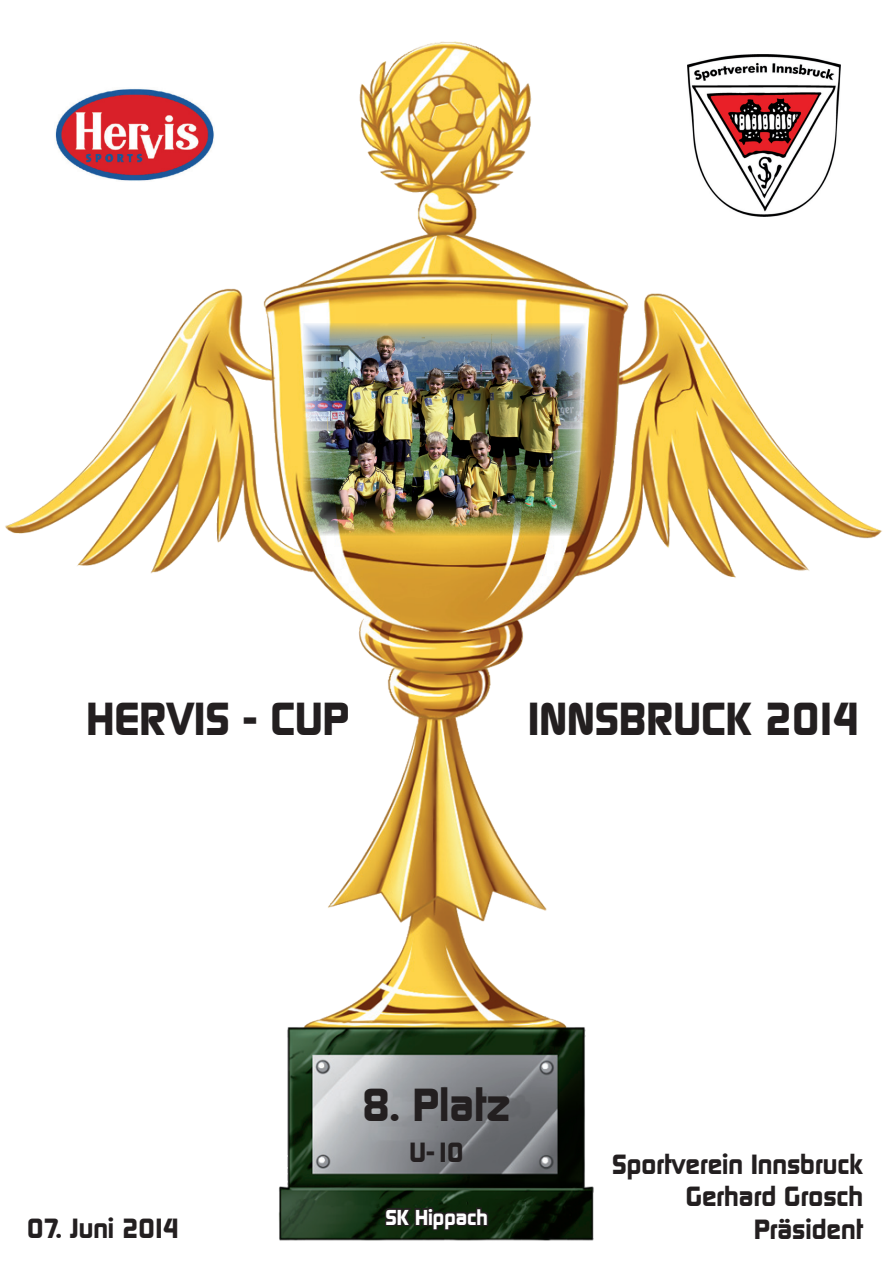
<style>
.page{position:relative;width:893px;height:1263px;background:#fff}
.page>*{position:absolute;margin:0;border:0;box-sizing:border-box;transform-origin:0 0}
.t1{font:800 45px "Randy Becker";color:#231f20}
.t2{font:800 27px/32.4px "Randy Becker";color:#231f20;text-align:right}
.t3{font:800 21px "Randy Becker";color:#fff}
</style>
<div class="page">
<img style="left:5px;top:41px;width:877px;height:1200px">
<img style="left:303px;top:323px;width:283px;height:213px">
<svg style="left:383px;top:1205px;width:108px;height:27px;background:#182216"></svg>
<img style="left:688px;top:54px;width:152px;height:163px">
<img style="left:54px;top:88px;width:160px;height:94px">
<h1 class="t1" style="left:86px;top:692px;width:264px">HERVIS - CUP</h1>
<h1 class="t1" style="left:528px;top:692px;width:333px">INNSBRUCK 2014</h1>
<p class="t2" style="left:27px;top:1212px;width:154px">07. Juni 2014</p>
<h1 class="t1" style="left:362px;top:1078px;width:150px">8. Platz</h1>
<p class="t2" style="left:409px;top:1136px;width:56px">U-10</p>
<p class="t3" style="left:386px;top:1204px;width:104px">SK Hippach</p>
<p class="t2" style="left:612px;top:1148px;width:253px">Sportverein Innsbruck<br>Gerhard Grosch<br>Präsident</p>
</div>
